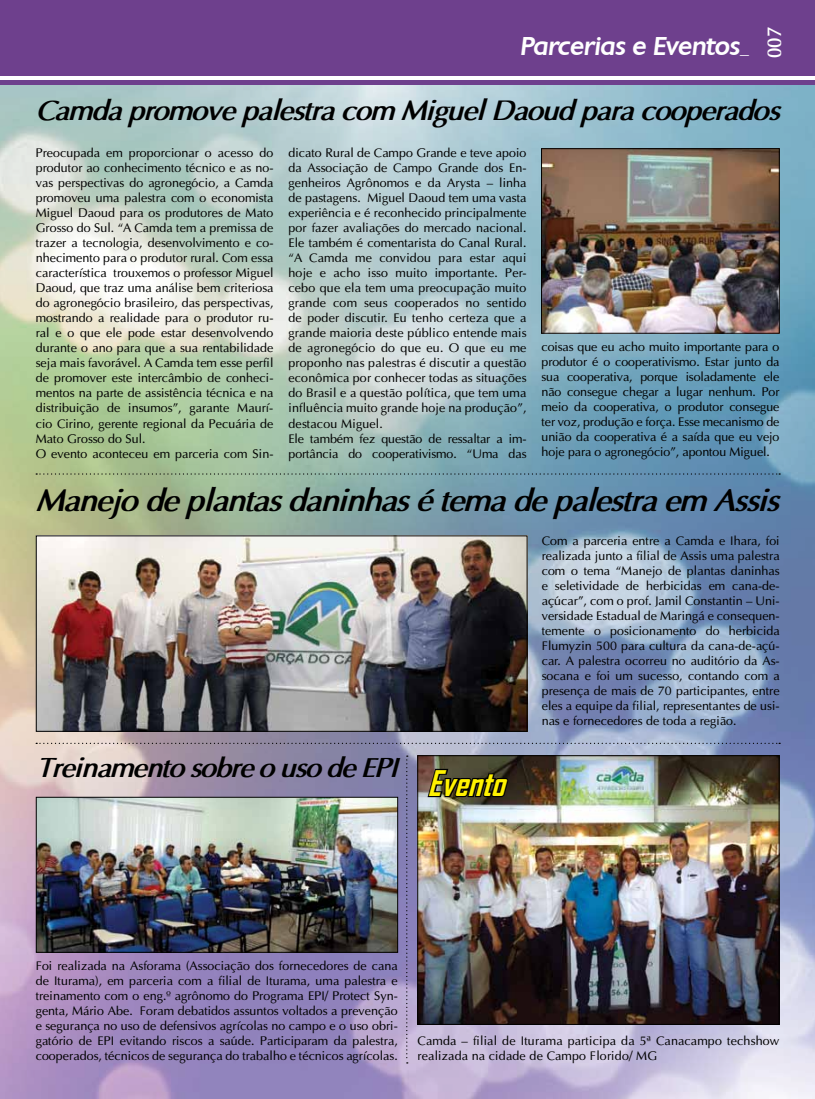
<style>
.page{position:relative;width:815px;height:1099px;background:#fff}
.page>*{position:absolute;margin:0;border:0;box-sizing:border-box;transform-origin:0 0}
.t1{font:italic 700 33.75px "Agency FB";color:#fff200}
.t2{font:italic 700 31.25px "Optima";color:#000}
.t3{font:italic 700 28.12px "Optima";color:#000}
.t4{font:italic 700 27.5px "Optima";color:#000}
.t5{font:italic 500 25px "Chantilly";letter-spacing:-.02em;color:#fff}
.t6{font:700 20px "Optima";color:#fff;scale:.87 1}
.t7{font:12.5px/15px "Optima";color:#000;text-align:justify}
</style>
<div class="page">
<div style="left:0;top:0;width:815px;height:85px;background:#6e408d"></div>
<hr style="left:0;top:76px;width:815px;height:4px;background:#fff">
<img style="left:0;top:85px;width:815px;height:1013px">
<img style="left:543px;top:150px;width:234px;height:181px">
<div style="left:541px;top:148px;width:238px;height:185px;border:1px solid #000"></div>
<svg style="left:36px;top:473px;width:744px;height:1px"></svg>
<svg style="left:36px;top:742px;width:744px;height:2px"></svg>
<img style="left:38px;top:537px;width:487px;height:192px">
<div style="left:36px;top:535px;width:491px;height:196px;border:1px solid #000"></div>
<img style="left:38px;top:799px;width:358px;height:151px">
<div style="left:36px;top:797px;width:362px;height:155px;border:1px solid #000"></div>
<img style="left:420px;top:757px;width:357px;height:265px">
<div style="left:418px;top:755px;width:361px;height:269px;border:1px solid #000"></div>
<svg style="left:426px;top:767px;width:84px;height:36px;background:#353227"></svg>
<svg style="left:406px;top:755px;width:2px;height:308px"></svg>
<h3 class="t5" style="left:520px;top:30px;width:233px">Parcerias e Eventos_</h3>
<h3 class="t6" style="left:762px;top:58px;width:38px;rotate:-90deg">007</h3>
<h3 class="t3" style="left:35px;top:93px;width:755px">Camdapromovepalestracom MiguelDaoudparacooperados</h3>
<p class="t7" style="left:288px;top:146px;width:240px;text-align:left">dicato Rural de Campo Grande e teve apoio da Associação de Campo Grande dos En&shy;genheiros Agrônomos e da Arysta – linha de pastagens. Miguel Daoud tem uma vasta experiência e é reconhecido principalmente por fazer avaliações do mercado nacional.<br>Ele também é comentarista do Canal Rural. “A Camda me convidou para estar aqui hoje e acho isso muito importante. Per&shy;cebo que ela tem uma preocupação muito grande com seus cooperados no sentido de poder discutir. Eu tenho certeza que a grande maioria deste público entende mais de agronegócio do que eu. O que eu me proponho nas palestras é discutir a questão econômica por conhecer todas as situações do Brasil e a questão política, que tem uma influência muito grande hoje na produção”, destacou Miguel.<br>Ele também fez questão de ressaltar a im&shy;portância do cooperativismo. “Uma das</p>
<p class="t7" style="left:36px;top:146px;width:239px;text-align:left">Preocupada em proporcionar o acesso do produtor ao conhecimento técnico e as no&shy;vas perspectivas do agronegócio, a Camda promoveu uma palestra com o economista Miguel Daoud para os produtores de Mato Grosso do Sul. “A Camda tem a premissa de trazer a tecnologia, desenvolvimento e co&shy;nhecimento para o produtor rural. Com essa característica trouxemos o professor Miguel Daoud, que traz uma análise bem criteriosa do agronegócio brasileiro, das perspectivas, mostrando a realidade para o produtor ru&shy;ral e o que ele pode estar desenvolvendo durante o ano para que a sua rentabilidade seja mais favorável. A Camda tem esse perfil de promover este intercâmbio de conheci&shy;mentos na parte de assistência técnica e na distribuição de insumos”, garante Maurí&shy;cio Cirino, gerente regional da Pecuária de Mato Grosso do Sul.<br>O evento aconteceu em parceria com Sin-</p>
<p class="t7" style="left:542px;top:339px;width:240px">coisas que eu acho muito importante para o produtor é o cooperativismo. Estar junto da sua cooperativa, porque isoladamente ele não consegue chegar a lugar nenhum. Por meio da cooperativa, o produtor consegue ter voz, produção e força. Esse mecanismo de união da cooperativa é a saída que eu vejo hoje para o agronegócio”, apontou Miguel.</p>
<h2 class="t2" style="left:35px;top:481px;width:755px">Manejodeplantasdaninhasétemadepalestraem Assis</h2>
<h3 class="t4" style="left:36px;top:750px;width:372px">TreinamentosobreousodeEPI</h3>
<h1 class="t1" style="left:428px;top:762px;width:89px">Evento</h1>
<p class="t7" style="left:542px;top:533px;width:240px">Com a parceria entre a Camda e Ihara, foi realizada junto a filial de Assis uma palestra com o tema “Manejo de plantas daninhas e seletividade de herbicidas em cana-de&shy;açúcar”, com o prof. Jamil Constantin – Uni&shy;versidade Estadual de Maringá e consequen&shy;temente o posicionamento do herbicida Flumyzin 500 para cultura da cana-de-açú&shy;car. A palestra ocorreu no auditório da As&shy;socana e foi um sucesso, contando com a presença de mais de 70 participantes, entre eles a equipe da filial, representantes de usi&shy;nas e fornecedores de toda a região.</p>
<p class="t7" style="left:36px;top:957px;width:364px">Foi realizada na Asforama (Associação dos fornecedores de cana de Iturama), em parceria com a filial de Iturama, uma palestra e treinamento com o eng.º agrônomo do Programa EPI/ Protect Syn&shy;genta, Mário Abe. Foram debatidos assuntos voltados a prevenção e segurança no uso de defensivos agrícolas no campo e o uso obri&shy;gatório de EPI evitando riscos a saúde. Participaram da palestra, cooperados, técnicos de segurança do trabalho e técnicos agrícolas.</p>
<p class="t7" style="left:418px;top:1033px;width:364px">Camda – filial de Iturama participa da 5ª Canacampo techshow realizada na cidade de Campo Florido/ MG</p>
</div>
